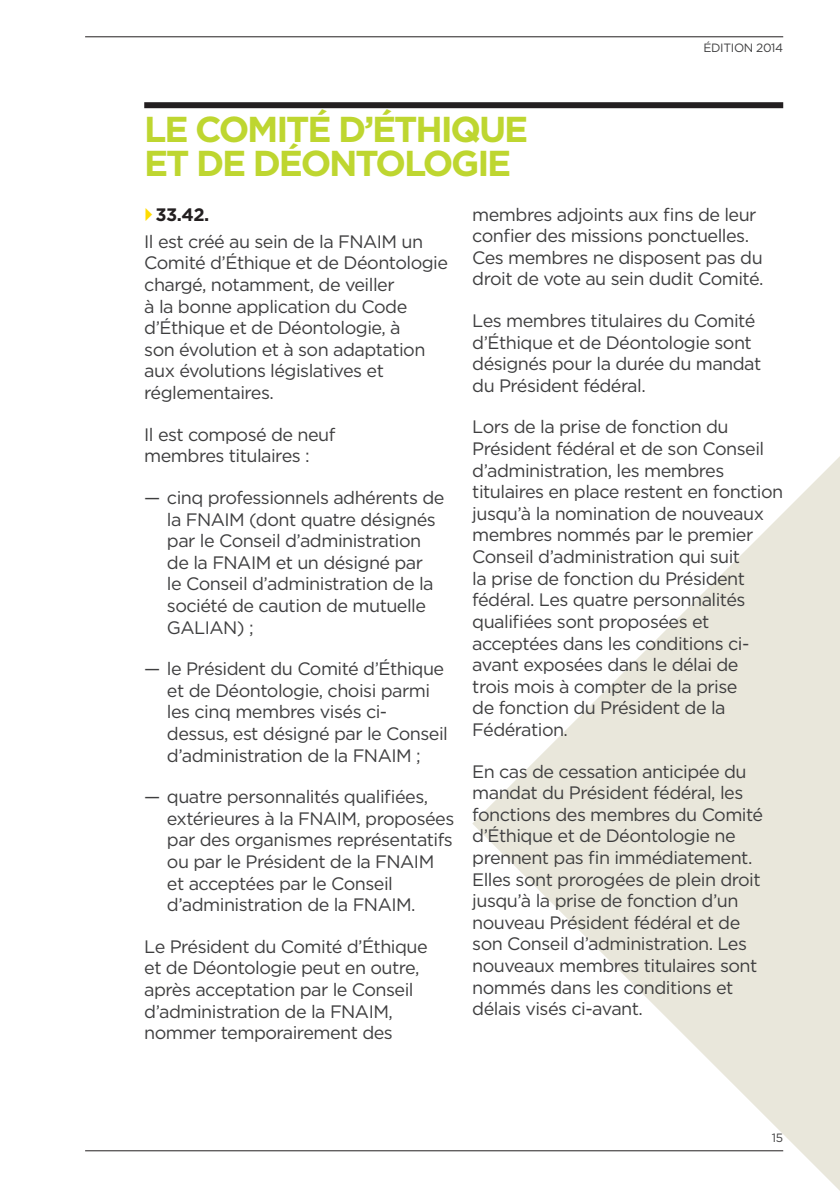
<style>
.page{position:relative;width:840px;height:1191px;background:#fff}
.page>*{position:absolute;margin:0;border:0;box-sizing:border-box;transform-origin:0 0}
.t1{font:700 36px/34px "Gotham";letter-spacing:-.06em;color:#bed630}
.Courant{font:18px/21.6px "Gotham";letter-spacing:-.03em;color:#3e3e3f}
.Courant_liste{font:18px/21.6px "Gotham";letter-spacing:-.03em;color:#3e3e3f}
.t2{font:700 18px "Gotham";color:#231f20}
.t3{font:12px "Gotham";letter-spacing:-.03em;color:#3e3e3f}
</style>
<div class="page">
<svg style="left:472px;top:457px;width:367px;height:733px"></svg>
<hr style="left:85px;top:36px;width:697px;height:1px;background:#231f20">
<hr style="left:85px;top:1150px;width:697px;height:1px;background:#231f20">
<div style="left:144px;top:102px;width:638px;height:6px;background:#231f20"></div>
<p class="t3" style="left:703px;top:40px;width:81px">ÉDITION 2014</p>
<h2 class="t1" style="left:144px;top:112px;width:385px">LE COMITÉ D’ÉTHIQUE<br>ET DE DÉONTOLOGIE</h2>
<h3 class="t2" style="left:155px;top:202px;width:55px">33.42.</h3>
<p class="Courant" style="left:144px;top:230px;width:305px">Il est créé au sein de la FNAIM un<br>Comité d’Éthique et de Déontologie chargé, notamment, de veiller<br>à la bonne application du Code d’Éthique et de Déontologie, à<br>son évolution et à son adaptation aux évolutions législatives et réglementaires.</p>
<p class="Courant" style="left:144px;top:423px;width:192px">Il est composé de neuf membres titulaires :</p>
<p class="Courant_liste" style="left:167px;top:486px;width:279px;text-indent:-23px">— cinq professionnels adhérents de la FNAIM (dont quatre désignés par le Conseil d’administration de la FNAIM et un désigné par<br>le Conseil d’administration de la société de caution de mutuelle<br>GALIAN) ;</p>
<p class="Courant_liste" style="left:167px;top:657px;width:282px;text-indent:-23px">— le Président du Comité d’Éthique et de Déontologie, choisi parmi les cinq membres visés ci&shy;dessus, est désigné par le Conseil d’administration de la FNAIM ;</p>
<p class="Courant_liste" style="left:167px;top:785px;width:289px;text-indent:-23px">— quatre personnalités qualifiées, extérieures à la FNAIM, proposées par des organismes représentatifs ou par le Président de la FNAIM et acceptées par le Conseil d’administration de la FNAIM.</p>
<p class="Courant" style="left:144px;top:935px;width:285px">Le Président du Comité d’Éthique et de Déontologie peut en outre, après acceptation par le Conseil d’administration de la FNAIM, nommer temporairement des</p>
<p class="Courant" style="left:472px;top:203px;width:292px">membres adjoints aux fins de leur confier des missions ponctuelles.<br>Ces membres ne disposent pas du droit de vote au sein dudit Comité.</p>
<p class="Courant" style="left:472px;top:309px;width:290px">Les membres titulaires du Comité d’Éthique et de Déontologie sont désignés pour la durée du mandat du Président fédéral.</p>
<p class="Courant" style="left:472px;top:416px;width:312px">Lors de la prise de fonction du<br>Président fédéral et de son Conseil d’administration, les membres titulaires en place restent en fonction jusqu’à la nomination de nouveaux membres nommés par le premier<br>Conseil d’administration qui suit<br>la prise de fonction du Président fédéral. Les quatre personnalités qualifiées sont proposées et acceptées dans les conditions ci&shy;avant exposées dans le délai de<br>trois mois à compter de la prise<br>de fonction du Président de la<br>Fédération.</p>
<p class="Courant" style="left:472px;top:760px;width:292px">En cas de cessation anticipée du mandat du Président fédéral, les fonctions des membres du Comité d’Éthique et de Déontologie ne prennent pas fin immédiatement.<br>Elles sont prorogées de plein droit jusqu’à la prise de fonction d’un nouveau Président fédéral et de son Conseil d’administration. Les nouveaux membres titulaires sont nommés dans les conditions et délais visés ci-avant.</p>
<p class="t3" style="left:771px;top:1130px;width:13px">15</p>
</div>
